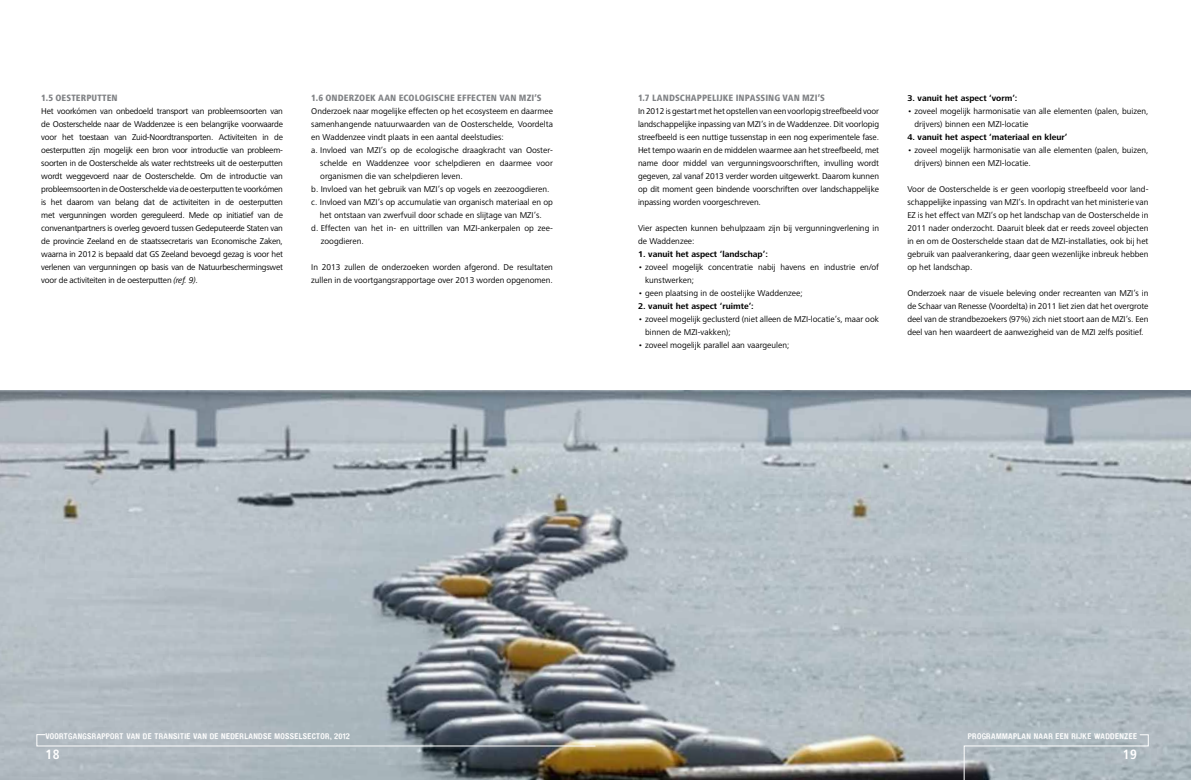
<style>
.page{position:relative;width:1191px;height:780px;background:#fff}
.page>*{position:absolute;margin:0;border:0;box-sizing:border-box;transform-origin:0 0}
.t1{font:700 condensed 14px "Frutiger Next LT";color:#fff}
.t2{font:800 condensed 9.5px "Frutiger Next LT";letter-spacing:.01em;color:#808285}
.t3{font:8.7px/13px "Frutiger Next LT";color:#000}
.t4{font:700 8.7px "Frutiger Next LT";color:#000}
.t5{font:700 8px "Hand Vetica";letter-spacing:.04em;color:#fff}
.s1{font-style:italic}
</style>
<div class="page">
<img style="left:0;top:390px;width:1191px;height:390px">
<svg style="left:963px;top:734px;width:185px;height:46px;background:#a9b4ba"></svg>
<svg style="left:37px;top:734px;width:559px;height:12px;background:#a2abb1"></svg>
<p class="t2" style="left:41px;top:93px;width:78px">1.5 OESTERPUTTEN</p>
<p class="t3" style="left:41px;top:105px;width:243px;text-align:justify">Het voorkómen van onbedoeld transport van probleemsoorten van de Oosterschelde naar de Waddenzee is een belangrijke voorwaarde voor het toestaan van Zuid-Noordtransporten. Activiteiten in de oesterputten zijn mogelijk een bron voor introductie van probleem&shy;soorten in de Oosterschelde als water rechtstreeks uit de oesterputten wordt weggevoerd naar de Oosterschelde. Om de introductie van probleemsoorten in de Oosterschelde via de oesterputten te voorkómen is het daarom van belang dat de activiteiten in de oesterputten met vergunningen worden gereguleerd. Mede op initiatief van de convenantpartners is overleg gevoerd tussen Gedeputeerde Staten van de provincie Zeeland en de staatssecretaris van Economische Zaken, waarna in 2012 is bepaald dat GS Zeeland bevoegd gezag is voor het verlenen van vergunningen op basis van de Natuurbeschermingswet voor de activiteiten in de oesterputten <span class="s1">(ref. 9)</span>.</p>
<p class="t2" style="left:311px;top:93px;width:231px">1.6 ONDERZOEK AAN ECOLOGISCHE EFFECTEN VAN MZI’S</p>
<p class="t3" style="left:311px;top:105px;width:243px">Onderzoek naar mogelijke effecten op het ecosysteem en daarmee</p>
<p class="t3" style="left:311px;top:118px;width:243px">samenhangende natuurwaarden van de Oosterschelde, Voordelta</p>
<p class="t3" style="left:311px;top:131px;width:194px">en Waddenzee vindt plaats in een aantal deelstudies:</p>
<p class="t3" style="left:311px;top:144px;width:243px">a. Invloed van MZI’s op de ecologische draagkracht van Ooster-</p>
<p class="t3" style="left:320px;top:157px;width:234px">schelde en Waddenzee voor schelpdieren en daarmee voor</p>
<p class="t3" style="left:320px;top:170px;width:144px">organismen die van schelpdieren leven.</p>
<p class="t3" style="left:311px;top:183px;width:240px">b. Invloed van het gebruik van MZI’s op vogels en zeezoogdieren.</p>
<p class="t3" style="left:311px;top:196px;width:243px">c. Invloed van MZI’s op accumulatie van organisch materiaal en op</p>
<p class="t3" style="left:320px;top:209px;width:223px">het ontstaan van zwerfvuil door schade en slijtage van MZI’s.</p>
<p class="t3" style="left:311px;top:222px;width:243px">d. Effecten van het in- en uittrillen van MZI-ankerpalen op zee-</p>
<p class="t3" style="left:321px;top:235px;width:44px">zoogdieren.</p>
<p class="t3" style="left:311px;top:261px;width:243px">In 2013 zullen de onderzoeken worden afgerond. De resultaten zullen in de voortgangsrapportage over 2013 worden opgenomen.</p>
<p class="t2" style="left:638px;top:93px;width:188px">1.7 LANDSCHAPPELIJKE I NPASSI NG VAN MZI’S</p>
<p class="t3" style="left:638px;top:105px;width:242px;text-align:justify">In 2012 is gestart met het opstellen van een voorlopig streefbeeld voor landschappelijke inpassing van MZI’s in de Waddenzee. Dit voorlopig streefbeeld is een nuttige tussenstap in een nog experimentele fase.<br>Het tempo waarin en de middelen waarmee aan het streefbeeld, met name door middel van vergunningsvoorschriften, invulling wordt gegeven, zal vanaf 2013 verder worden uitgewerkt. Daarom kunnen op dit moment geen bindende voorschriften over landschappelijke inpassing worden voorgeschreven.</p>
<p class="t3" style="left:638px;top:222px;width:242px">Vier aspecten kunnen behulpzaam zijn bij vergunningverlening in de Waddenzee:</p>
<p class="t4" style="left:638px;top:249px;width:131px">1. vanuit het aspect ‘landschap’:</p>
<p class="t3" style="left:645px;top:261px;width:235px;text-indent:-7px">• zoveel mogelijk concentratie nabij havens en industrie en/of kunstwerken;</p>
<p class="t3" style="left:638px;top:287px;width:166px">• geen plaatsing in de oostelijke Waddenzee;</p>
<p class="t4" style="left:638px;top:301px;width:117px">2. vanuit het aspect ‘ruimte’:</p>
<p class="t3" style="left:645px;top:313px;width:235px;text-indent:-7px">• zoveel mogelijk geclusterd (niet alleen de MZI-locatie’s, maar ook binnen de MZI-vakken);</p>
<p class="t3" style="left:638px;top:339px;width:153px">• zoveel mogelijk parallel aan vaargeulen;</p>
<p class="t4" style="left:907px;top:93px;width:111px">3. vanuit het aspect ‘vorm’:</p>
<p class="t3" style="left:914px;top:105px;width:235px;text-indent:-7px">• zoveel mogelijk harmonisatie van alle elementen (palen, buizen, drijvers) binnen een MZI-locatie</p>
<p class="t4" style="left:907px;top:132px;width:161px">4. vanuit het aspect ‘materiaal en kleur’</p>
<p class="t3" style="left:914px;top:144px;width:235px;text-indent:-7px">• zoveel mogelijk harmonisatie van alle elementen (palen, buizen, drijvers) binnen een MZI-locatie.</p>
<p class="t3" style="left:907px;top:183px;width:242px;text-align:justify">Voor de Oosterschelde is er geen voorlopig streefbeeld voor land&shy;schappelijke inpassing van MZI’s. In opdracht van het ministerie van EZ is het effect van MZI’s op het landschap van de Oosterschelde in 2011 nader onderzocht. Daaruit bleek dat er reeds zoveel objecten in en om de Oosterschelde staan dat de MZI-installaties, ook bij het gebruik van paalverankering, daar geen wezenlijke inbreuk hebben op het landschap.</p>
<p class="t3" style="left:907px;top:287px;width:242px;text-align:justify">Onderzoek naar de visuele beleving onder recreanten van MZI’s in de Schaar van Renesse (Voordelta) in 2011 liet zien dat het overgrote deel van de strandbezoekers (97%) zich niet stoort aan de MZI’s. Een deel van hen waardeert de aanwezigheid van de MZI zelfs positief.</p>
<p class="t5" style="left:45px;top:731px;width:306px">VOORTGANGSRAPPORT VAN DE TRANSITIE VAN DE NEDERLANDSE MOSSELSECTOR, 2012</p>
<h1 class="t1" style="left:45px;top:747px;width:16px">18</h1>
<p class="t5" style="left:968px;top:731px;width:171px">PROGRAMMAPLAN NAAR EEN RIJKE WADDENZEE</p>
<h1 class="t1" style="left:1123px;top:747px;width:16px">19</h1>
</div>
